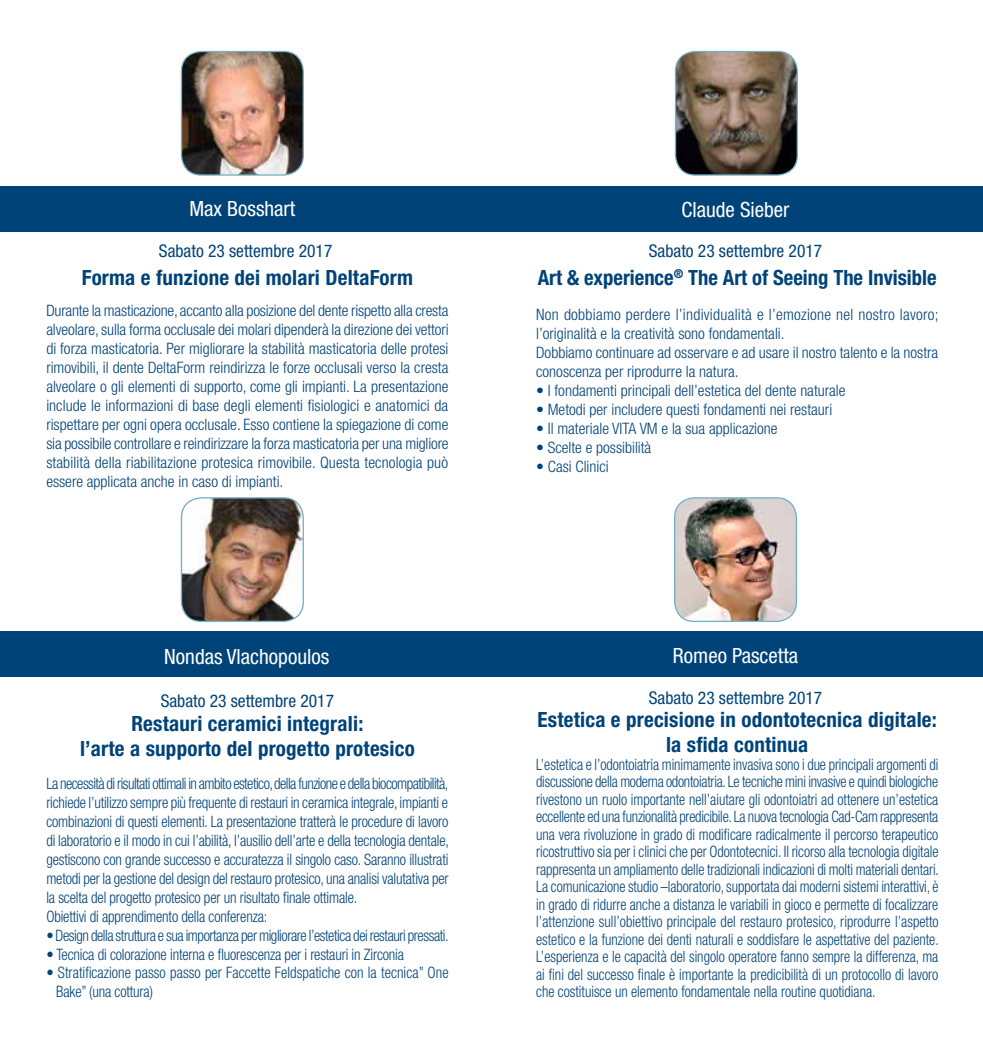
<style>
.page{position:relative;width:983px;height:1042px;background:#fff}
.page>*{position:absolute;margin:0;border:0;box-sizing:border-box;transform-origin:0 0}
.t1{font:700 condensed 21px/25.2px "Helvetica Neue LT Std";letter-spacing:.01em;color:#004379;text-align:center}
.t2{font:condensed 21px "Helvetica Neue LT Std";color:#fff}
.t3{font:condensed 17.5px "Helvetica Neue LT Std";color:#004379}
.t4{font:300 condensed 15.75px/17.5px "Helvetica Neue LT Std";letter-spacing:-.01em;color:#004379;text-align:justify;scale:.91 1}
.t5{font:300 condensed 15.75px/18.9px "Helvetica Neue LT Std";letter-spacing:-.01em;color:#004379;text-align:justify}
.t6{font:300 condensed 15.75px/18.9px "Helvetica Neue LT Std";letter-spacing:-.01em;color:#004379;scale:.93 1}
.t7{font:300 condensed 15.75px "Helvetica Neue LT Std";letter-spacing:-.03em;color:#004379;scale:.93 1}
</style>
<div class="page">
<div style="left:0;top:187px;width:982px;height:45px;background:#004379"></div>
<div style="left:0;top:631px;width:982px;height:45px;background:#004379"></div>
<img style="left:181px;top:52px;width:122px;height:123px">
<div style="left:181px;top:51px;width:123px;height:125px;border:1px solid #72b1c8;border-radius:20px"></div>
<img style="left:181px;top:498px;width:122px;height:123px">
<div style="left:181px;top:497px;width:123px;height:125px;border:1px solid #72b1c8;border-radius:20px"></div>
<img style="left:676px;top:52px;width:121px;height:123px">
<div style="left:674px;top:51px;width:123px;height:125px;border:1px solid #72b1c8;border-radius:20px"></div>
<img style="left:675px;top:498px;width:121px;height:123px">
<div style="left:673px;top:497px;width:123px;height:125px;border:1px solid #72b1c8;border-radius:20px"></div>
<h1 class="t2" style="left:189px;top:196px;width:107px">Max Bosshart</h1>
<h1 class="t2" style="left:681px;top:197px;width:109px">Claude Sieber</h1>
<p class="t3" style="left:159px;top:240px;width:175px">Sabato 23 settembre 2017</p>
<p class="t3" style="left:648px;top:240px;width:175px">Sabato 23 settembre 2017</p>
<h1 class="t1" style="left:82px;top:265px;width:333px">Forma e funzione dei molari DeltaForm</h1>
<h1 class="t1" style="left:537px;top:265px;width:400px">Art &amp; experience<sup>®</sup> The Art of Seeing The Invisible</h1>
<p class="t5" style="left:46px;top:301px;width:404px">Durante la masticazione, accanto alla posizione del dente rispetto alla cresta alveolare, sulla forma occlusale dei molari dipenderà la direzione dei vettori di forza masticatoria. Per migliorare la stabilità masticatoria delle protesi rimovibili, il dente DeltaForm reindirizza le forze occlusali verso la cresta alveolare o gli elementi di supporto, come gli impianti. La presentazione include le informazioni di base degli elementi fisiologici e anatomici da rispettare per ogni opera occlusale. Esso contiene la spiegazione di come sia possibile controllare e reindirizzare la forza masticatoria per una migliore stabilità della riabilitazione protesica rimovibile. Questa tecnologia può essere applicata anche in caso di impianti.</p>
<p class="t5" style="left:536px;top:305px;width:404px;text-align:left">Non dobbiamo perdere l’individualità e l’emozione nel nostro lavoro; l’originalità e la creatività sono fondamentali.<br>Dobbiamo continuare ad osservare e ad usare il nostro talento e la nostra conoscenza per riprodurre la natura.</p>
<p class="t5" style="left:536px;top:381px;width:311px">• I fondamenti principali dell’estetica del dente naturale</p>
<p class="t5" style="left:536px;top:400px;width:297px">• Metodi per includere questi fondamenti nei restauri</p>
<p class="t5" style="left:536px;top:418px;width:243px">• Il materiale VITA VM e la sua applicazione</p>
<p class="t5" style="left:536px;top:437px;width:117px">• Scelte e possibilità</p>
<p class="t5" style="left:536px;top:456px;width:74px">• Casi Clinici</p>
<h1 class="t2" style="left:164px;top:644px;width:166px">Nondas Vlachopoulos</h1>
<h1 class="t2" style="left:672px;top:643px;width:127px">Romeo Pascetta</h1>
<p class="t3" style="left:161px;top:691px;width:175px">Sabato 23 settembre 2017</p>
<p class="t3" style="left:648px;top:688px;width:175px">Sabato 23 settembre 2017</p>
<h1 class="t1" style="left:80px;top:710px;width:336px">Restauri ceramici integrali:<br>l’arte a supporto del progetto protesico</h1>
<p class="t6" style="left:46px;top:774px;width:434px">La necessità di risultati ottimali in ambito estetico, della funzione e della biocompatibilità, richiede l’utilizzo sempre più frequente di restauri in ceramica integrale, impianti e combinazioni di questi elementi. La presentazione tratterà le procedure di lavoro di laboratorio e il modo in cui l’abilità, l’ausilio dell’arte e della tecnologia dentale, gestiscono con grande successo e accuratezza il singolo caso. Saranno illustrati metodi per la gestione del design del restauro protesico, una analisi valutativa per la scelta del progetto protesico per un risultato finale ottimale.<br>Obiettivi di apprendimento della conferenza:</p>
<p class="t7" style="left:46px;top:926px;width:434px">• Design della struttura e sua importanza per migliorare l’estetica dei restauri pressati.</p>
<p class="t6" style="left:46px;top:944px;width:386px">• Tecnica di colorazione interna e fluorescenza per i restauri in Zirconia</p>
<p class="t6" style="left:56px;top:963px;width:423px;text-indent:-10px">• Stratificazione passo passo per Faccette Feldspatiche con la tecnica” One<br>Bake” (una cottura)</p>
<h1 class="t1" style="left:537px;top:706px;width:401px">Estetica e precisione in odontotecnica digitale: la sfida continua</h1>
<p class="t4" style="left:536px;top:755px;width:444px">L’estetica e l’odontoiatria minimamente invasiva sono i due principali argomenti di discussione della moderna odontoiatria. Le tecniche mini invasive e quindi biologiche rivestono un ruolo importante nell’aiutare gli odontoiatri ad ottenere un’estetica eccellente ed una funzionalità predicibile. La nuova tecnologia Cad-Cam rappresenta una vera rivoluzione in grado di modificare radicalmente il percorso terapeutico ricostruttivo sia per i clinici che per Odontotecnici. Il ricorso alla tecnologia digitale rappresenta un ampliamento delle tradizionali indicazioni di molti materiali dentari.<br>La comunicazione studio –laboratorio, supportata dai moderni sistemi interattivi, è in grado di ridurre anche a distanza le variabili in gioco e permette di focalizzare l’attenzione sull’obiettivo principale del restauro protesico, riprodurre l’aspetto estetico e la funzione dei denti naturali e soddisfare le aspettative del paziente.<br>L’esperienza e le capacità del singolo operatore fanno sempre la differenza, ma ai fini del successo finale è importante la predicibilità di un protocollo di lavoro che costituisce un elemento fondamentale nella routine quotidiana.</p>
</div>
